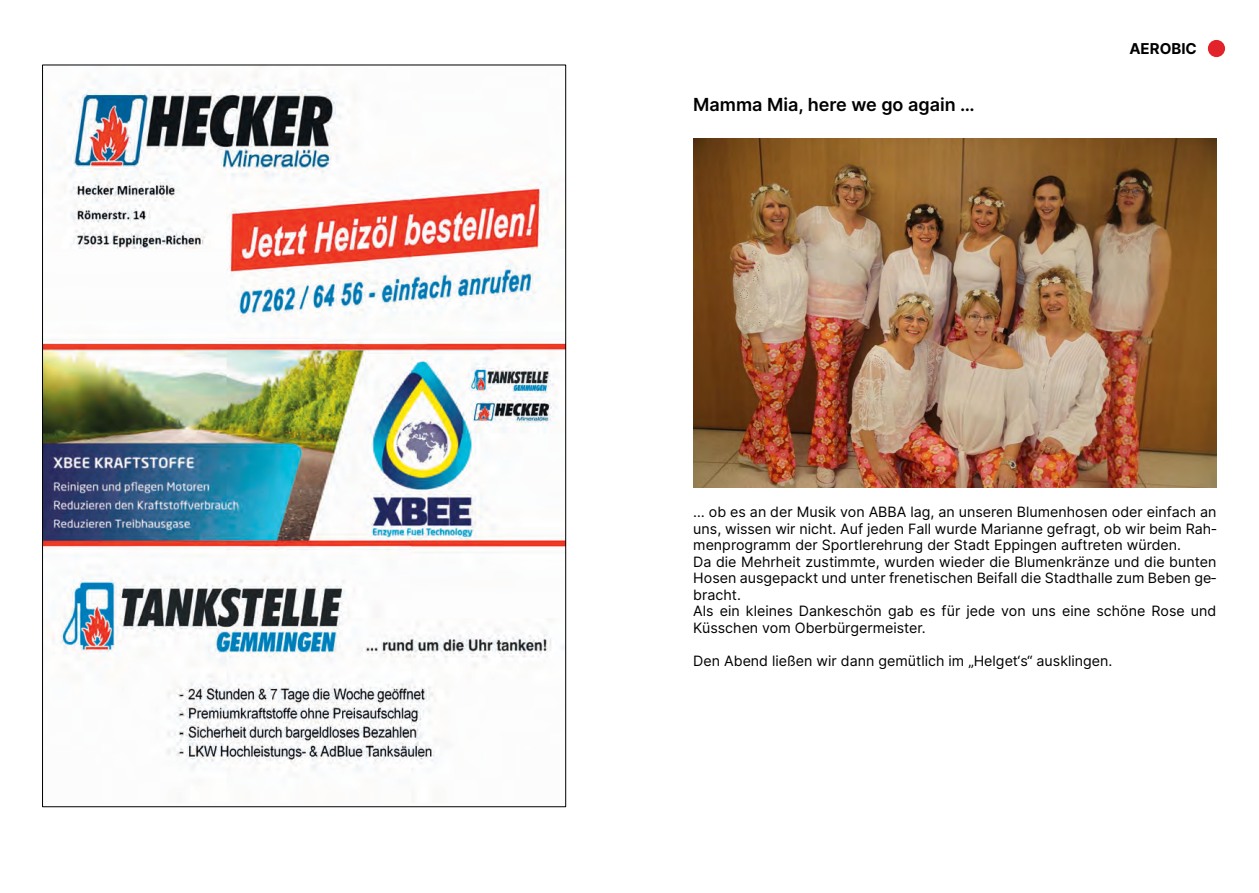
<style>
.page{position:relative;width:1259px;height:893px;background:#fff}
.page>*{position:absolute;margin:0;border:0;box-sizing:border-box;transform-origin:0 0}
.t1{font:600 18px "Inter";color:#000}
.t2{font:700 15px "Inter";color:#000}
.t3{font:14.25px/16.5px "Inter";color:#000}
</style>
<div class="page">
<div style="left:1207px;top:40px;width:18px;height:17px;background:#e2232a;border-radius:50%"></div>
<img style="left:693px;top:139px;width:523px;height:349px">
<img style="left:44px;top:74px;width:520px;height:696px">
<p class="t1" style="left:693px;top:93px;width:283px">Mamma Mia, here we go again …</p>
<p class="t2" style="left:1129px;top:39px;width:69px">AEROBIC</p>
<p class="t3" style="left:693px;top:504px;width:524px">… ob es an der Musik von ABBA lag, an unseren Blumenhosen oder einfach an uns, wissen wir nicht. Auf jeden Fall wurde Marianne gefragt, ob wir beim Rah‐ menprogramm der Sportlerehrung der Stadt Eppingen auftreten würden.<br>Da die Mehrheit zustimmte, wurden wieder die Blumenkränze und die bunten Hosen ausgepackt und unter frenetischen Beifall die Stadthalle zum Beben ge‐ bracht.<br>Als ein kleines Dankeschön gab es für jede von uns eine schöne Rose und Küsschen vom Oberbürgermeister.</p>
<p class="t3" style="left:693px;top:652px;width:421px">Den Abend ließen wir dann gemütlich im „Helget‘s“ ausklingen.</p>
</div>
